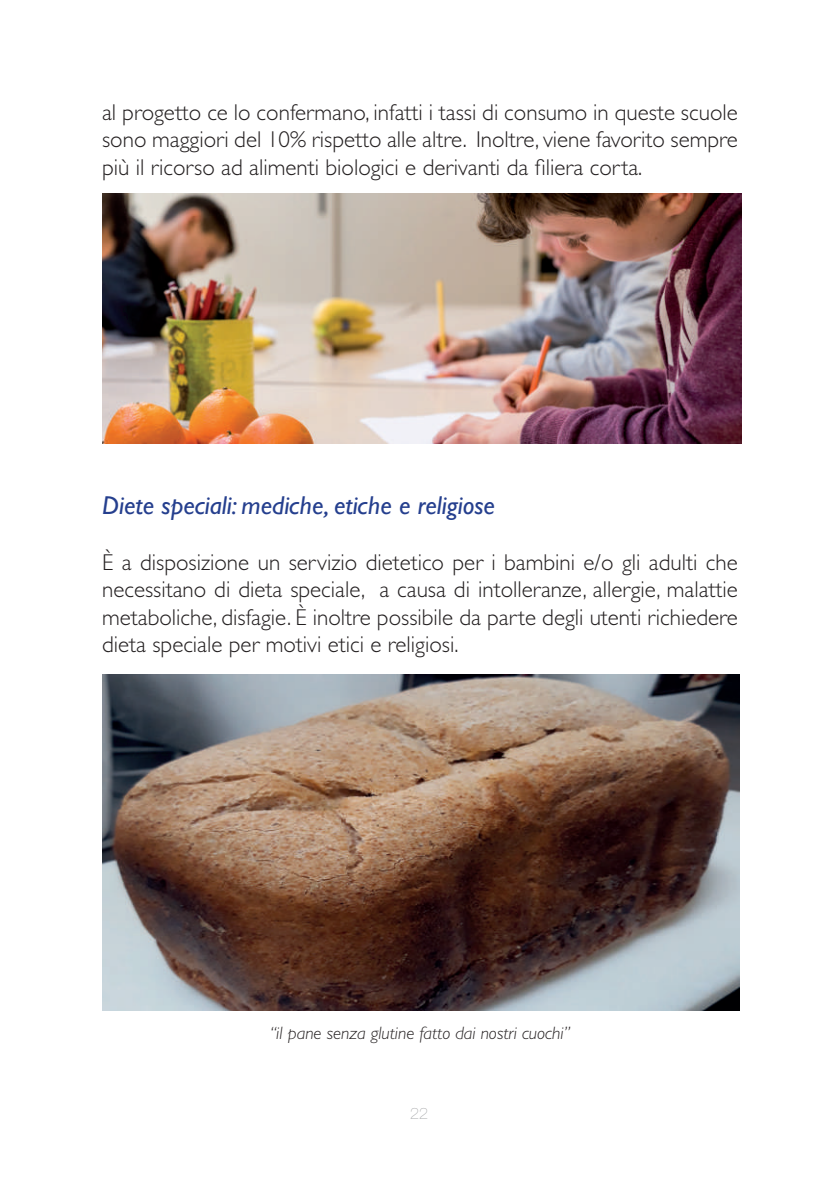
<style>
.page{position:relative;width:840px;height:1191px;background:#fff}
.page>*{position:absolute;margin:0;border:0;box-sizing:border-box;transform-origin:0 0}
.t1{font:italic 26px "Gill Sans";color:#253f8e}
.t2{font:300 23px/27.6px "Gill Sans";color:#231f20;text-align:justify}
.t3{font:italic 300 18px "Gill Sans";color:#231f20}
.t4{font:200 16px "Helvetica Neue LT Std";color:#808285}
</style>
<div class="page">
<img style="left:102px;top:675px;width:637px;height:336px">
<img style="left:102px;top:193px;width:639px;height:250px">
<p class="t2" style="left:102px;top:98px;width:637px">al progetto ce lo confermano, infatti i tassi di consumo in queste scuole sono maggiori del 10% rispetto alle altre. Inoltre, viene favorito sempre più il ricorso ad alimenti biologici e derivanti da filiera corta.</p>
<p class="t1" style="left:102px;top:490px;width:394px">Diete speciali: mediche, etiche e religiose</p>
<p class="t2" style="left:102px;top:548px;width:637px">È a disposizione un servizio dietetico per i bambini e/o gli adulti che necessitano di dieta speciale, a causa di intolleranze, allergie, malattie metaboliche, disfagie. È inoltre possibile da parte degli utenti richiedere dieta speciale per motivi etici e religiosi.</p>
<p class="t3" style="left:269px;top:1022px;width:302px">“il pane senza glutine fatto dai nostri cuochi”</p>
<p class="t4" style="left:410px;top:1103px;width:19px">22</p>
</div>
